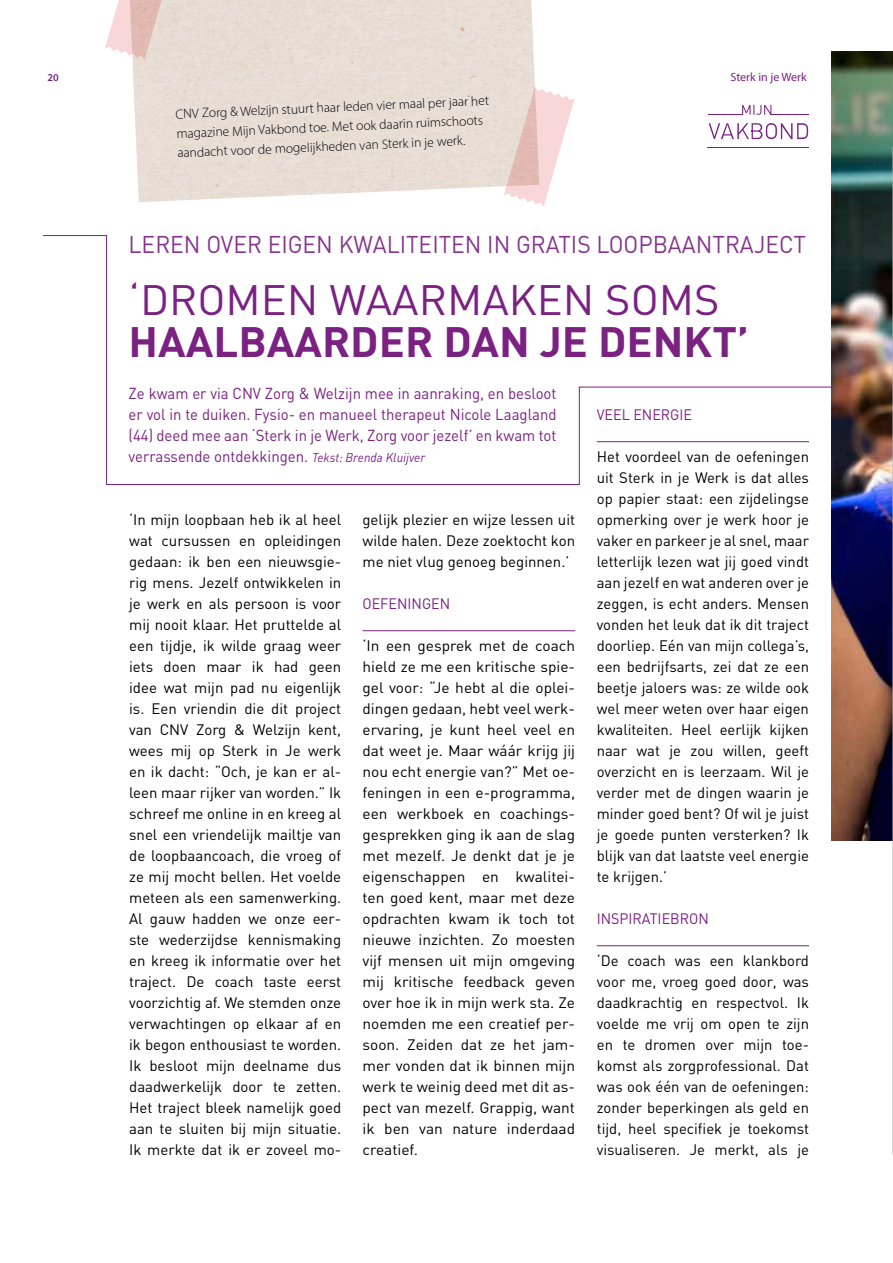
<style>
.page{position:relative;width:893px;height:1263px;background:#fff}
.page>*{position:absolute;margin:0;border:0;box-sizing:border-box;transform-origin:0 0}
.t1{font:700 42px "DIN";color:#7a2182}
.t2{font:42px "DIN";color:#7a2182}
.t3{font:24px "DIN";color:#85368c;scale:.95 1}
.t4{font:15.75px/21px "DIN";color:#7a2182;text-align:justify;scale:.95 1}
.t5{font:15px/21px "DIN";color:#000;text-align:justify}
.t6{font:15px "DIN";color:#7a2182;scale:.95 1}
.t7{font:300 13.5px/19.4px "Myriad Pro";color:#000}
.t8{font:12px "Myriad Pro";color:#7a2182}
.t9{font:600 10.5px "Myriad Pro";color:#7a2182}
.s1{font-style:italic;font-size:12.75px}
</style>
<div class="page">
<img style="left:831px;top:51px;width:62px;height:789px">
<hr style="left:597px;top:441px;width:212px;height:1px;background:#7a2182">
<hr style="left:597px;top:945px;width:212px;height:1px;background:#7a2182">
<hr style="left:362px;top:630px;width:213px;height:1px;background:#7a2182">
<svg style="left:742px;top:105px;width:29px;height:10px"></svg>
<hr style="left:708px;top:114px;width:34px;height:1px;background:#7a2182">
<hr style="left:771px;top:114px;width:38px;height:1px;background:#7a2182">
<hr style="left:708px;top:147px;width:101px;height:1px;background:#7a2182">
<svg style="left:709px;top:123px;width:99px;height:16px"></svg>
<svg style="left:504px;top:87px;width:71px;height:120px"></svg>
<svg style="left:105px;top:0;width:71px;height:60px;background:#ecd4d0"></svg>
<hr style="left:892px;top:147px;width:1px;height:1007px;background:#b5b4b4">
<p class="t9" style="left:47px;top:71px;width:13px">20</p>
<p class="t8" style="left:730px;top:70px;width:78px">Sterk in je Werk</p>
<p class="t7" style="left:175px;top:106px;width:315px;rotate:-3deg">CNV Zorg &amp; Welzijn stuurt haar leden vier maal per jaar het magazine Mijn Vakbond toe. Met ook daarin ruimschoots aandacht voor de mogelijkheden van Sterk in je werk.</p>
<h2 class="t3" style="left:129px;top:229px;width:714px">LEREN OVER EIGEN KWALITEITEN IN GRATIS LOOPBAANTRAJECT</h2>
<h1 class="t2" style="left:129px;top:274px;width:592px">‘DROMEN WAARMAKEN SOMS</h1>
<h1 class="t1" style="left:129px;top:314px;width:622px">HAALBAARDER DAN JE DENKT’</h1>
<p class="t4" style="left:129px;top:383px;width:452px">Ze kwam er via CNV Zorg &amp; Welzijn mee in aanraking, en besloot er vol in te duiken. Fysio- en manueel therapeut Nicole Laagland (44) deed mee aan ‘Sterk in je Werk, Zorg voor jezelf’ en kwam tot verrassende ontdekkingen. <span class="s1">Tekst: Brenda Kluijver</span></p>
<p class="t5" style="left:129px;top:509px;width:214px">‘In mijn loopbaan heb ik al heel wat cursussen en opleidingen gedaan: ik ben een nieuwsgie&shy;rig mens. Jezelf ontwikkelen in je werk en als persoon is voor mij nooit klaar. Het pruttelde al een tijdje, ik wilde graag weer iets doen maar ik had geen idee wat mijn pad nu eigenlijk is. Een vriendin die dit project van CNV Zorg &amp; Welzijn kent, wees mij op Sterk in Je werk en ik dacht: “Och, je kan er al&shy;leen maar rijker van worden.” Ik schreef me online in en kreeg al snel een vriendelijk mailtje van de loopbaancoach, die vroeg of ze mij mocht bellen. Het voelde meteen als een samenwerking.<br>Al gauw hadden we onze eer&shy;ste wederzijdse kennismaking en kreeg ik informatie over het traject. De coach taste eerst voorzichtig af. We stemden onze verwachtingen op elkaar af en ik begon enthousiast te worden.<br>Ik besloot mijn deelname dus daadwerkelijk door te zetten.<br>Het traject bleek namelijk goed aan te sluiten bij mijn situatie.<br>Ik merkte dat ik er zoveel mo-</p>
<p class="t5" style="left:362px;top:509px;width:214px">gelijk plezier en wijze lessen uit wilde halen. Deze zoektocht kon me niet vlug genoeg beginnen.’</p>
<p class="t6" style="left:362px;top:594px;width:94px">OEFENINGEN</p>
<p class="t5" style="left:362px;top:635px;width:214px">‘In een gesprek met de coach hield ze me een kritische spie&shy;gel voor: “Je hebt al die oplei&shy;dingen gedaan, hebt veel werk&shy;ervaring, je kunt heel veel en dat weet je. Maar wáár krijg jij nou echt energie van?” Met oe&shy;feningen in een e-programma, een werkboek en coachings&shy;gesprekken ging ik aan de slag met mezelf. Je denkt dat je je eigenschappen en kwalitei&shy;ten goed kent, maar met deze opdrachten kwam ik toch tot nieuwe inzichten. Zo moesten vijf mensen uit mijn omgeving mij kritische feedback geven over hoe ik in mijn werk sta. Ze noemden me een creatief per&shy;soon. Zeiden dat ze het jam&shy;mer vonden dat ik binnen mijn werk te weinig deed met dit as&shy;pect van mezelf. Grappig, want ik ben van nature inderdaad creatief.</p>
<p class="t6" style="left:597px;top:405px;width:102px">VEEL ENERGIE</p>
<p class="t5" style="left:597px;top:446px;width:214px">Het voordeel van de oefeningen uit Sterk in je Werk is dat alles op papier staat: een zijdelingse opmerking over je werk hoor je vaker en parkeer je al snel, maar letterlijk lezen wat jij goed vindt aan jezelf en wat anderen over je zeggen, is echt anders. Mensen vonden het leuk dat ik dit traject doorliep. Eén van mijn collega’s, een bedrijfsarts, zei dat ze een beetje jaloers was: ze wilde ook wel meer weten over haar eigen kwaliteiten. Heel eerlijk kijken naar wat je zou willen, geeft overzicht en is leerzaam. Wil je verder met de dingen waarin je minder goed bent? Of wil je juist je goede punten versterken? Ik blijk van dat laatste veel energie te krijgen.’</p>
<p class="t6" style="left:597px;top:909px;width:119px">INSPIRATIEBRON</p>
<p class="t5" style="left:597px;top:950px;width:214px">‘De coach was een klankbord voor me, vroeg goed door, was daadkrachtig en respectvol. Ik voelde me vrij om open te zijn en te dromen over mijn toe&shy;komst als zorgprofessional. Dat was ook één van de oefeningen: zonder beperkingen als geld en tijd, heel specifiek je toekomst visualiseren. Je merkt, als je</p>
</div>
